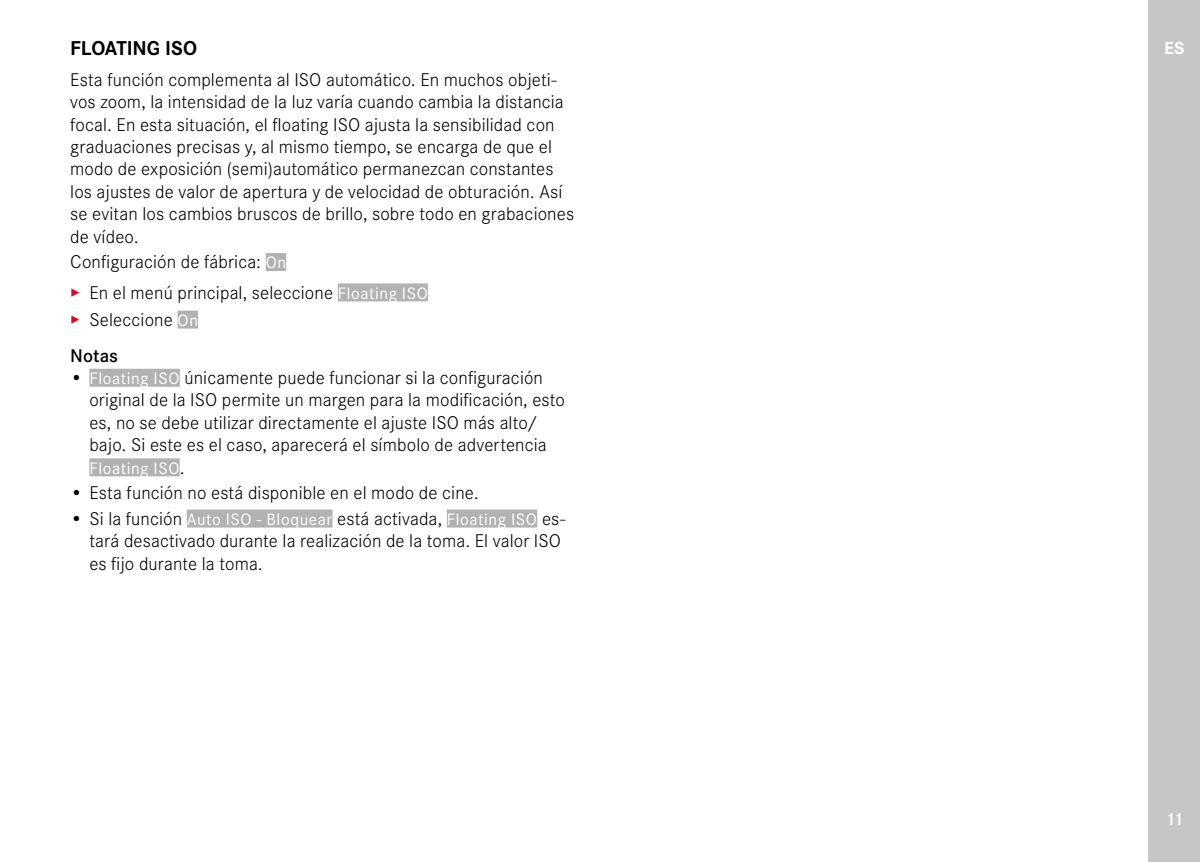
<style>
.page{position:relative;width:1200px;height:862px;background:#fff}
.page>*{position:absolute;margin:0;border:0;box-sizing:border-box;transform-origin:0 0}
.Heading____Heading_02{font:700 20.7px "Corporate S";letter-spacing:-.005em;color:#000}
.Text____Body_Text{font:300 19.12px/22.3px "Corporate S";letter-spacing:.005em;color:#000}
.Heading____Note_Heading{font:600 19.12px "Corporate S";letter-spacing:.005em;color:#000}
.t1{font:700 18.22px "Corporate S";color:#fff}
.t2{font:600 18px "Corporate S";color:#fff}
.t3{font:17.32px "Corporate S";letter-spacing:.035em;color:#fff}
.s1{font-weight:400;font-size:17.32px;color:#fff}
.s2{color:#e3051b}
.s3{font-weight:300;font-size:19.12px;color:#000}
</style>
<div class="page">
<div style="left:1148px;top:0;width:51px;height:861px;background:#c6c6c6"></div>
<div style="left:266px;top:253px;width:20px;height:18px;background:#b3b2b2"></div>
<div style="left:338px;top:283px;width:90px;height:18px;background:#b3b2b2"></div>
<div style="left:177px;top:310px;width:21px;height:18px;background:#b3b2b2"></div>
<div style="left:89px;top:368px;width:91px;height:18px;background:#b3b2b2"></div>
<div style="left:89px;top:458px;width:91px;height:18px;background:#b3b2b2"></div>
<div style="left:187px;top:509px;width:145px;height:18px;background:#b3b2b2"></div>
<div style="left:446px;top:509px;width:91px;height:18px;background:#b3b2b2"></div>
<p class="Heading____Heading_02" style="left:70px;top:32px;width:128px">FLOATING ISO</p>
<p class="Text____Body_Text" style="left:70px;top:67px;width:505px">Esta función complementa al ISO automático. En muchos objeti&shy;vos zoom, la intensidad de la luz varía cuando cambia la distancia focal. En esta situación, el floating ISO ajusta la sensibilidad con graduaciones precisas y, al mismo tiempo, se encarga de que el modo de exposición (semi)automático permanezcan constantes los ajustes de valor de apertura y de velocidad de obturación. Así se evitan los cambios bruscos de brillo, sobre todo en grabaciones de vídeo.</p>
<p class="Text____Body_Text" style="left:70px;top:249px;width:217px">Configuración de fábrica: <span class="s1">On</span></p>
<p class="Text____Body_Text" style="left:70px;top:280px;width:359px"><span class="s2">▸</span> En el menú principal, seleccione <span class="s1">Floating ISO</span></p>
<p class="Text____Body_Text" style="left:70px;top:307px;width:129px"><span class="s2">▸</span> Seleccione <span class="s1">On</span></p>
<p class="Heading____Note_Heading" style="left:70px;top:341px;width:49px">Notas</p>
<p class="Text____Body_Text" style="left:89px;top:365px;width:477px;text-indent:-19px">• <span class="s1">Floating ISO</span> únicamente puede funcionar si la configuración original de la ISO permite un margen para la modificación, esto es, no se debe utilizar directamente el ajuste ISO más alto/ bajo. Si este es el caso, aparecerá el símbolo de advertencia</p>
<p class="t3" style="left:89px;top:455px;width:97px">Floating ISO<span class="s3">.</span></p>
<p class="Text____Body_Text" style="left:70px;top:480px;width:410px">• Esta función no está disponible en el modo de cine.</p>
<p class="Text____Body_Text" style="left:89px;top:506px;width:477px;text-indent:-19px">• Si la función <span class="s1">Auto ISO - Bloquear</span> está activada, <span class="s1">Floating ISO</span> es&shy;tará desactivado durante la realización de la toma. El valor ISO es fijo durante la toma.</p>
<p class="t1" style="left:1163px;top:34px;width:22px">ES</p>
<p class="t2" style="left:1164px;top:805px;width:19px">11</p>
</div>
